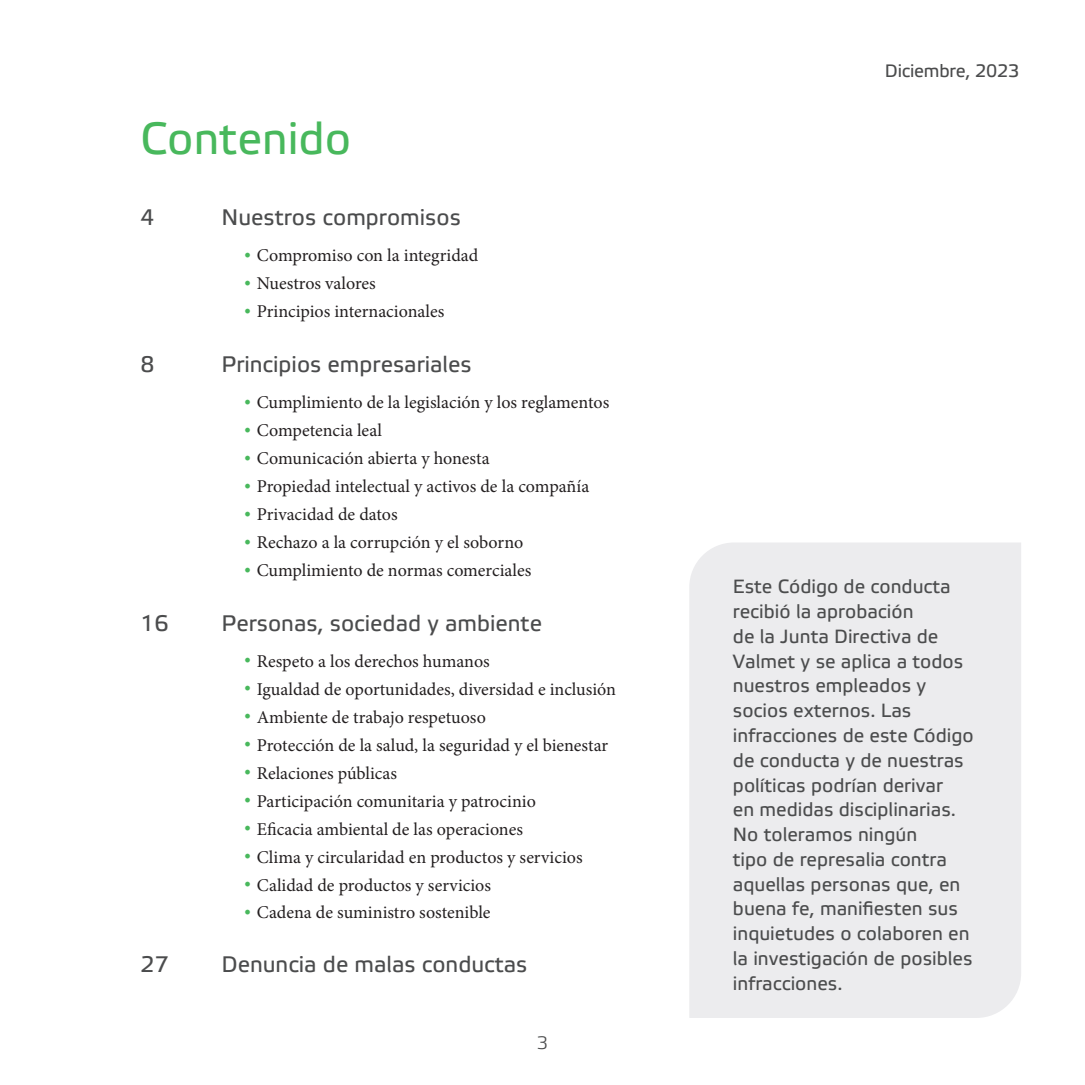
<style>
.page{position:relative;width:1085px;height:1085px;background:#fff}
.page>*{position:absolute;margin:0;border:0;box-sizing:border-box;transform-origin:0 0}
.t1{font:45px "Etelka Text";color:#48b85c}
.t2{font:22.5px "Etelka Text";color:#4b4c4d}
.t3{font:19.12px/24.8px "Etelka Text";color:#4b4c4d}
.t4{font:18px "Minion Pro";color:#231f20}
.t5{font:18px "Etelka Text";letter-spacing:-.01em;color:#4b4c4d}
.t6{font:300 18px "Etelka";color:#4b4c4d}
.s1{color:#48b85c}
</style>
<div class="page">
<div style="left:689px;top:543px;width:331px;height:474px;background:#ececee"></div>
<h1 class="t1" style="left:140px;top:110px;width:212px">Contenido</h1>
<p class="t2" style="left:140px;top:204px;width:15px">4</p>
<p class="t2" style="left:221px;top:204px;width:241px">Nuestros compromisos</p>
<p class="t4" style="left:244px;top:243px;width:236px"><span class="s1">•</span> Compromiso con la integridad</p>
<p class="t4" style="left:244px;top:271px;width:133px"><span class="s1">•</span> Nuestros valores</p>
<p class="t4" style="left:244px;top:299px;width:202px"><span class="s1">•</span> Principios internacionales</p>
<p class="t2" style="left:140px;top:350px;width:16px">8</p>
<p class="t2" style="left:221px;top:350px;width:252px">Principios empresariales</p>
<p class="t4" style="left:244px;top:390px;width:366px"><span class="s1">•</span> Cumplimiento de la legislación y los reglamentos</p>
<p class="t4" style="left:244px;top:418px;width:139px"><span class="s1">•</span> Competencia leal</p>
<p class="t4" style="left:244px;top:446px;width:247px"><span class="s1">•</span> Comunicación abierta y honesta</p>
<p class="t4" style="left:244px;top:474px;width:346px"><span class="s1">•</span> Propiedad intelectual y activos de la compañía</p>
<p class="t4" style="left:244px;top:502px;width:155px"><span class="s1">•</span> Privacidad de datos</p>
<p class="t4" style="left:244px;top:530px;width:281px"><span class="s1">•</span> Rechazo a la corrupción y el soborno</p>
<p class="t4" style="left:244px;top:558px;width:289px"><span class="s1">•</span> Cumplimiento de normas comerciales</p>
<p class="t2" style="left:140px;top:609px;width:30px">16</p>
<p class="t2" style="left:221px;top:609px;width:322px">Personas, sociedad y ambiente</p>
<p class="t4" style="left:244px;top:648px;width:247px"><span class="s1">•</span> Respeto a los derechos humanos</p>
<p class="t4" style="left:244px;top:676px;width:373px"><span class="s1">•</span> Igualdad de oportunidades, diversidad e inclusión</p>
<p class="t4" style="left:244px;top:704px;width:243px"><span class="s1">•</span> Ambiente de trabajo respetuoso</p>
<p class="t4" style="left:244px;top:732px;width:365px"><span class="s1">•</span> Protección de la salud, la seguridad y el bienestar</p>
<p class="t4" style="left:244px;top:760px;width:154px"><span class="s1">•</span> Relaciones públicas</p>
<p class="t4" style="left:244px;top:788px;width:293px"><span class="s1">•</span> Participación comunitaria y patrocinio</p>
<p class="t4" style="left:244px;top:816px;width:280px"><span class="s1">•</span> Eficacia ambiental de las operaciones</p>
<p class="t4" style="left:244px;top:844px;width:340px"><span class="s1">•</span> Clima y circularidad en productos y servicios</p>
<p class="t4" style="left:244px;top:872px;width:248px"><span class="s1">•</span> Calidad de productos y servicios</p>
<p class="t4" style="left:244px;top:900px;width:248px"><span class="s1">•</span> Cadena de suministro sostenible</p>
<p class="t2" style="left:140px;top:950px;width:30px">27</p>
<p class="t2" style="left:221px;top:950px;width:307px">Denuncia de malas conductas</p>
<p class="t6" style="left:537px;top:1031px;width:13px">3</p>
<p class="t5" style="left:884px;top:59px;width:136px">Diciembre, 2023</p>
<p class="t3" style="left:732px;top:574px;width:242px">Este Código de conducta recibió la aprobación<br>de la Junta Directiva de<br>Valmet y se aplica a todos nuestros empleados y socios externos. Las infracciones de este Código de conducta y de nuestras políticas podrían derivar<br>en medidas disciplinarias.<br>No toleramos ningún<br>tipo de represalia contra aquellas personas que, en buena fe, manifiesten sus inquietudes o colaboren en la investigación de posibles infracciones.</p>
</div>
